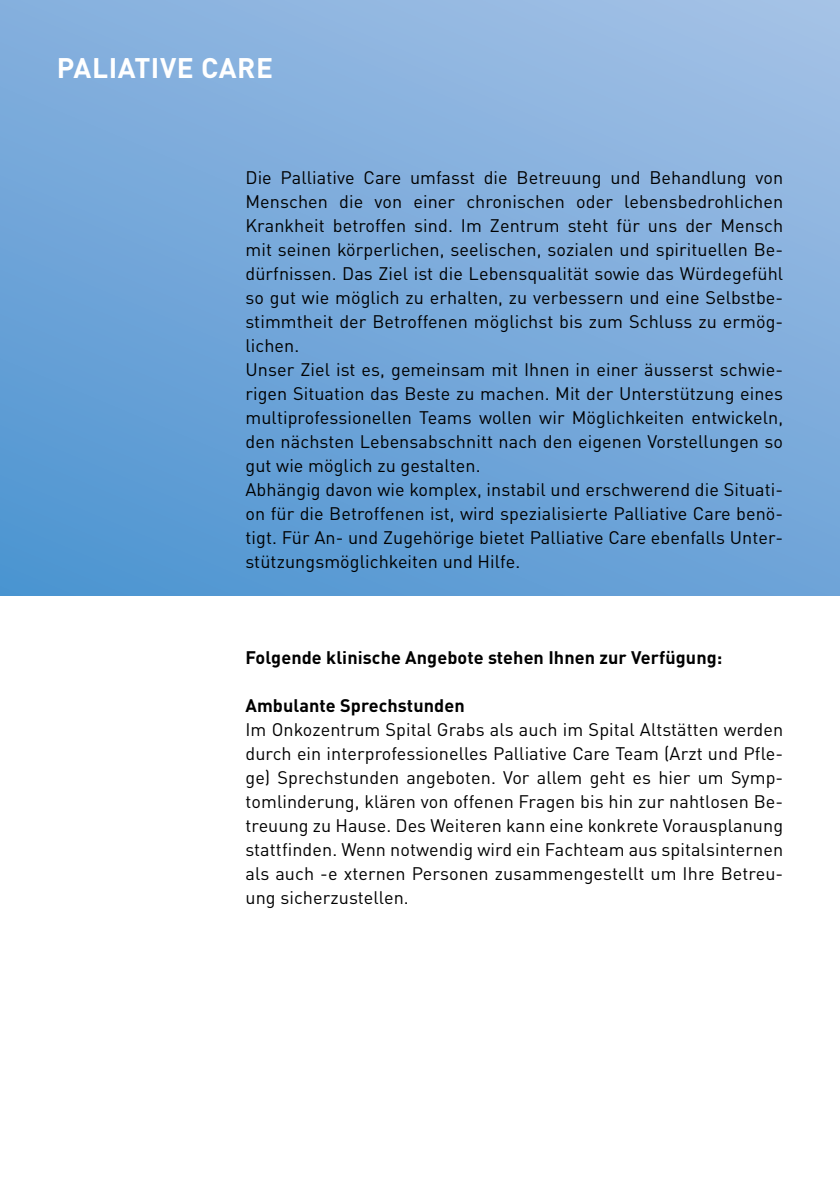
<style>
.page{position:relative;width:840px;height:1191px;background:#fff}
.page>*{position:absolute;margin:0;border:0;box-sizing:border-box;transform-origin:0 0}
.t1{font:700 28px "DIN Pro";letter-spacing:.02em;color:#fff}
.t2{font:18px/24px "DIN Pro";letter-spacing:.005em;color:#000}
.t3{font:700 18px "DIN Pro";letter-spacing:.005em;color:#000}
</style>
<div class="page">
<svg style="left:0;top:0;width:839px;height:595px;background:#79aada"></svg>
<h1 class="t1" style="left:57px;top:45px;width:218px">PALIATIVE CARE</h1>
<p class="t2" style="left:245px;top:164px;width:539px">Die Palliative Care umfasst die Betreuung und Behandlung von Menschen die von einer chronischen oder lebensbedrohlichen Krankheit betroffen sind. Im Zentrum steht für uns der Mensch mit seinen körperlichen, seelischen, sozialen und spirituellen Be&shy;dürfnissen. Das Ziel ist die Lebensqualität sowie das Würdegefühl so gut wie möglich zu erhalten, zu verbessern und eine Selbstbe&shy;stimmtheit der Betroffenen möglichst bis zum Schluss zu ermög&shy;lichen.<br>Unser Ziel ist es, gemeinsam mit Ihnen in einer äusserst schwie&shy;rigen Situation das Beste zu machen. Mit der Unterstützung eines multiprofessionellen Teams wollen wir Möglichkeiten entwickeln, den nächsten Lebensabschnitt nach den eigenen Vorstellungen so gut wie möglich zu gestalten.<br>Abhängig davon wie komplex, instabil und erschwerend die Situati&shy;on für die Betroffenen ist, wird spezialisierte Palliative Care benö&shy;tigt. Für An- und Zugehörige bietet Palliative Care ebenfalls Unter&shy;stützungsmöglichkeiten und Hilfe.</p>
<p class="t3" style="left:245px;top:642px;width:478px">Folgende klinische Angebote stehen Ihnen zur Verfügung:</p>
<p class="t3" style="left:245px;top:690px;width:220px">Ambulante Sprechstunden</p>
<p class="t2" style="left:245px;top:715px;width:539px;text-align:justify">Im Onkozentrum Spital Grabs als auch im Spital Altstätten werden durch ein interprofessionelles Palliative Care Team (Arzt und Pfle&shy;ge) Sprechstunden angeboten. Vor allem geht es hier um Symp&shy;tomlinderung, klären von offenen Fragen bis hin zur nahtlosen Be&shy;treuung zu Hause. Des Weiteren kann eine konkrete Vorausplanung stattfinden. Wenn notwendig wird ein Fachteam aus spitalsinternen als auch -e xternen Personen zusammengestellt um Ihre Betreu&shy;ung sicherzustellen.</p>
</div>
